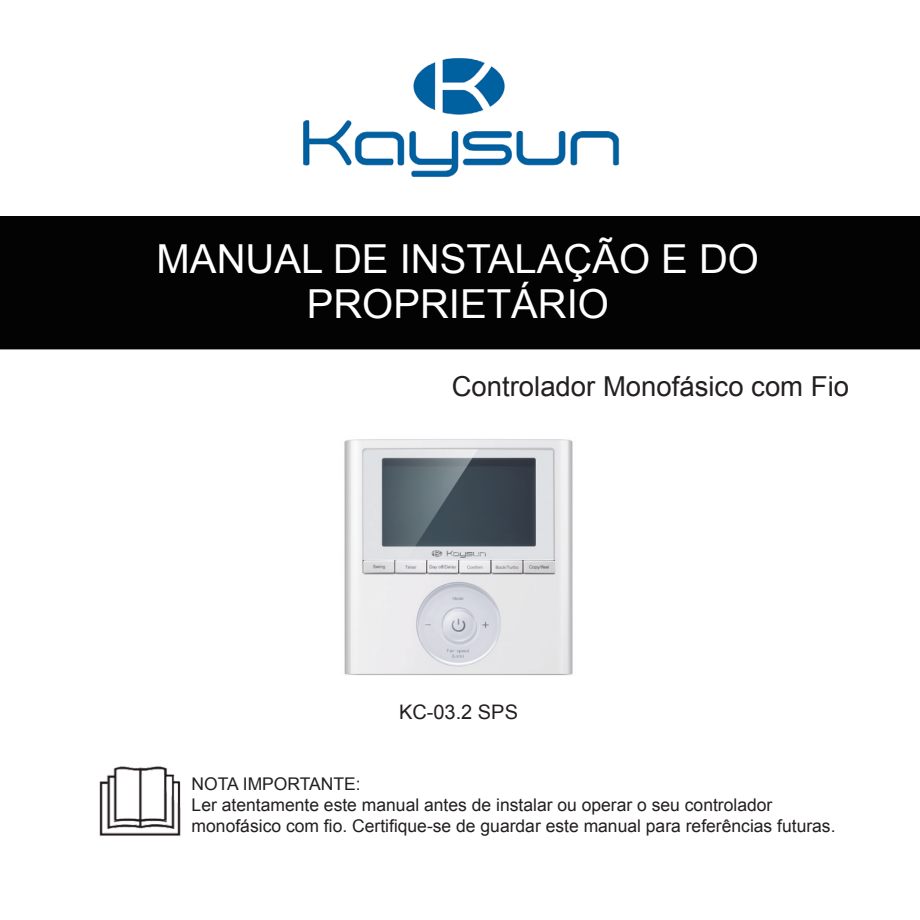
<style>
.page{position:relative;width:920px;height:920px;background:#fff}
.page>*{position:absolute;margin:0;border:0;box-sizing:border-box;transform-origin:0 0}
.t1{font:40px/45px "Arial";color:#fff;text-align:center}
.t2{font:27.5px "Arial";color:#231f20}
.t3{font:20px "Arial";color:#231f20}
.t4{font:17.5px/21px "Arial";color:#231f20}
</style>
<div class="page">
<img style="left:99px;top:766px;width:82px;height:70px">
<img style="left:344px;top:439px;width:229px;height:237px">
<img style="left:303px;top:57px;width:317px;height:120px">
<div style="left:0;top:216px;width:920px;height:133px;background:#030303"></div>
<p class="t1" style="left:157px;top:237px;width:604px">MANUAL DE INSTALAÇÃO E DO<br>PROPRIETÁRIO</p>
<p class="t2" style="left:452px;top:369px;width:399px">Controlador Monofásico com Fio</p>
<p class="t3" style="left:399px;top:699px;width:120px">KC-03.2 SPS</p>
<p class="t4" style="left:192px;top:774px;width:171px">NOTA IMPORTANTE:</p>
<p class="t4" style="left:192px;top:795px;width:645px">Ler atentamente este manual antes de instalar ou operar o seu controlador monofásico com fio. Certifique-se de guardar este manual para referências futuras.</p>
</div>
